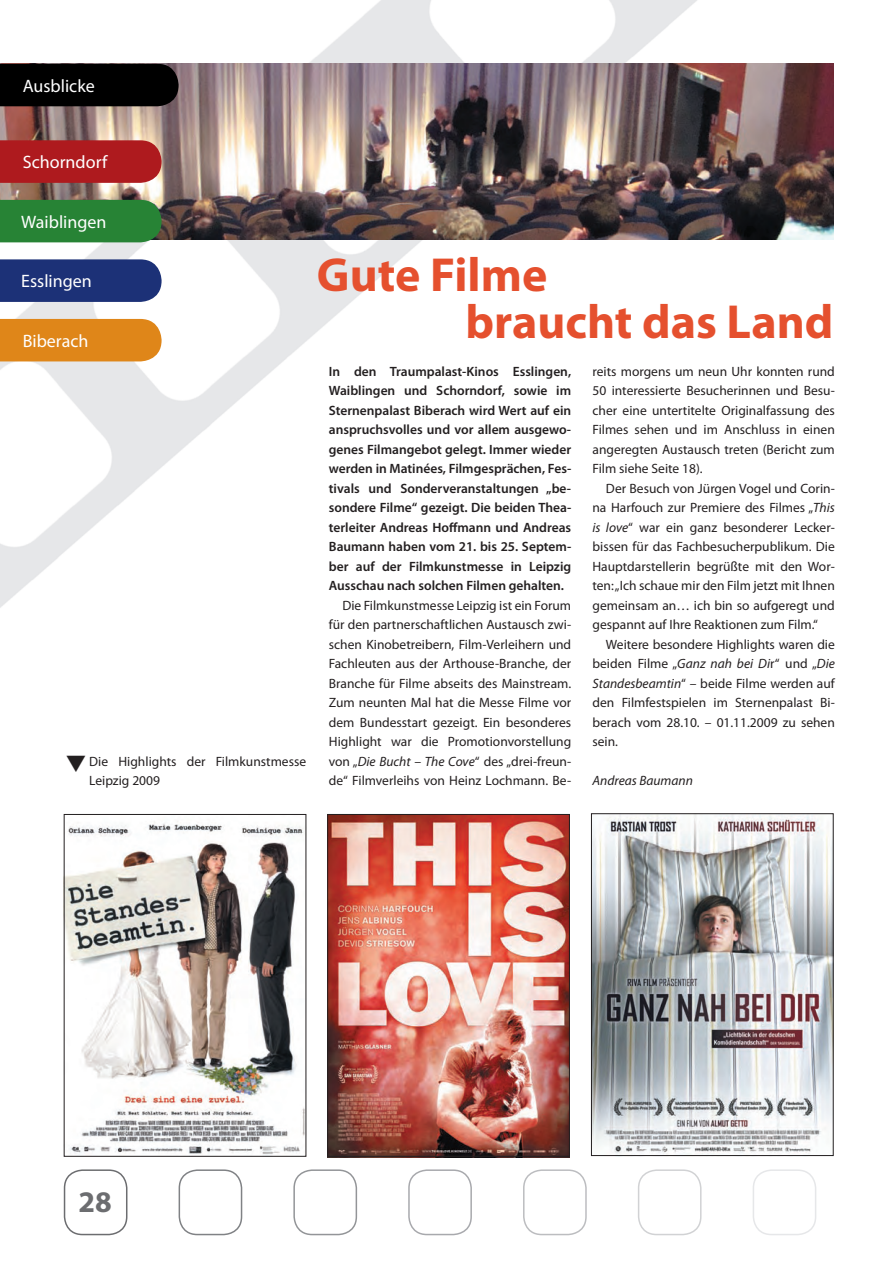
<style>
.page{position:relative;width:893px;height:1263px;background:#fff}
.page>*{position:absolute;margin:0;border:0;box-sizing:border-box;transform-origin:0 0}
.t1{font:700 48px/46.5px "Myriad Pro";color:#e5502e}
.t2{font:700 30px "Myriad Pro";color:#6c6d70}
.t3{font:18px "Myriad Pro";color:#fff}
.t4{font:13.5px/19.5px "Myriad Pro";color:#231f20;text-align:justify}
.t5{font:600 13.5px/19.5px "Myriad Pro";color:#231f20;text-align:justify}
.t6{font:italic 13.5px "Myriad Pro";color:#231f20}
.s1{font-style:italic}
</style>
<div class="page">
<img style="left:0;top:0;width:821px;height:608px">
<div style="left:64px;top:1169px;width:63px;height:66px;border:2px solid #6c6d70;border-radius:18px"></div>
<div style="left:179px;top:1169px;width:63px;height:66px;border:2px solid #808285;border-radius:18px"></div>
<div style="left:293px;top:1169px;width:64px;height:66px;border:2px solid #939598;border-radius:18px"></div>
<div style="left:408px;top:1169px;width:64px;height:66px;border:2px solid #a8a9ad;border-radius:18px"></div>
<div style="left:523px;top:1169px;width:64px;height:66px;border:2px solid #bcbdc0;border-radius:18px"></div>
<div style="left:638px;top:1169px;width:63px;height:66px;border:2px solid #d1d2d4;border-radius:18px"></div>
<div style="left:753px;top:1169px;width:63px;height:66px;border:2px solid #e6e7e9;border-radius:18px"></div>
<svg style="left:0;top:259px;width:162px;height:43px;background:#24397c"></svg>
<div style="left:0;top:319px;width:162px;height:42px;background:#df8619"></div>
<img style="left:66px;top:821px;width:238px;height:334px">
<div style="left:64px;top:814px;width:242px;height:343px;border:1px solid #231f20"></div>
<img style="left:593px;top:815px;width:239px;height:339px">
<div style="left:591px;top:813px;width:243px;height:343px;border:1px solid #231f20"></div>
<img style="left:329px;top:816px;width:239px;height:339px">
<div style="left:327px;top:814px;width:243px;height:343px;border:1px solid #231f20"></div>
<img style="left:0;top:64px;width:833px;height:175px">
<div style="left:0;top:200px;width:162px;height:42px;background:#278335"></div>
<svg style="left:0;top:140px;width:162px;height:43px;background:#af2023"></svg>
<div style="left:0;top:64px;width:179px;height:42px;background:#000"></div>
<h3 class="t3" style="left:23px;top:75px;width:74px">Ausblicke</h3>
<h3 class="t3" style="left:23px;top:151px;width:86px">Schorndorf</h3>
<h3 class="t3" style="left:21px;top:211px;width:87px">Waiblingen</h3>
<h3 class="t3" style="left:21px;top:270px;width:72px">Esslingen</h3>
<h3 class="t3" style="left:23px;top:330px;width:67px">Biberach</h3>
<p class="t4" style="left:89px;top:751px;width:218px">Die Highlights der Filmkunstmesse<br>Leipzig 2009</p>
<h1 class="t1" style="left:466px;top:250px;width:369px;text-indent:-149px">Gute Filme<br>braucht das Land</h1>
<p class="t5" style="left:329px;top:361px;width:244px">In den Traumpalast-Kinos Esslingen, Waiblingen und Schorndorf, sowie im Sternenpalast Biberach wird Wert auf ein anspruchsvolles und vor allem ausgewo&shy;genes Filmangebot gelegt. Immer wieder werden in Matinées, Filmgesprächen, Fes&shy;tivals und Sonderveranstaltungen „be&shy;sondere Filme“ gezeigt. Die beiden Thea&shy;terleiter Andreas Hoffmann und Andreas Baumann haben vom 21. bis 25. Septem&shy;ber auf der Filmkunstmesse in Leipzig Ausschau nach solchen Filmen gehalten.</p>
<p class="t4" style="left:329px;top:595px;width:244px;text-indent:14px">Die Filmkunstmesse Leipzig ist ein Forum für den partnerschaftlichen Austausch zwi&shy;schen Kinobetreibern, Film-Verleihern und Fachleuten aus der Arthouse-Branche, der Branche für Filme abseits des Mainstream.<br>Zum neunten Mal hat die Messe Filme vor dem Bundesstart gezeigt. Ein besonderes Highlight war die Promotionvorstellung von „<span class="s1">Die Bucht – The Cove</span>“ des „drei-freun&shy;de“ Filmverleihs von Heinz Lochmann. Be-</p>
<p class="t4" style="left:592px;top:361px;width:244px">reits morgens um neun Uhr konnten rund 50 interessierte Besucherinnen und Besu&shy;cher eine untertitelte Originalfassung des Filmes sehen und im Anschluss in einen angeregten Austausch treten (Bericht zum Film siehe Seite 18).</p>
<p class="t4" style="left:592px;top:478px;width:244px;text-indent:14px">Der Besuch von Jürgen Vogel und Corin&shy;na Harfouch zur Premiere des Filmes „<span class="s1">This is love</span>“ war ein ganz besonderer Lecker&shy;bissen für das Fachbesucherpublikum. Die Hauptdarstellerin begrüßte mit den Wor&shy;ten: „Ich schaue mir den Film jetzt mit Ihnen gemeinsam an… ich bin so aufgeregt und gespannt auf Ihre Reaktionen zum Film.“</p>
<p class="t4" style="left:592px;top:634px;width:244px;text-indent:14px">Weitere besondere Highlights waren die beiden Filme „<span class="s1">Ganz nah bei Di</span>r“ und „<span class="s1">Die Standesbeamtin</span>“ – beide Filme werden auf den Filmfestspielen im Sternenpalast Bi&shy;berach vom 28.10. – 01.11.2009 zu sehen sein.</p>
<p class="t6" style="left:592px;top:772px;width:102px">Andreas Baumann</p>
<h2 class="t2" style="left:78px;top:1183px;width:35px">28</h2>
</div>
